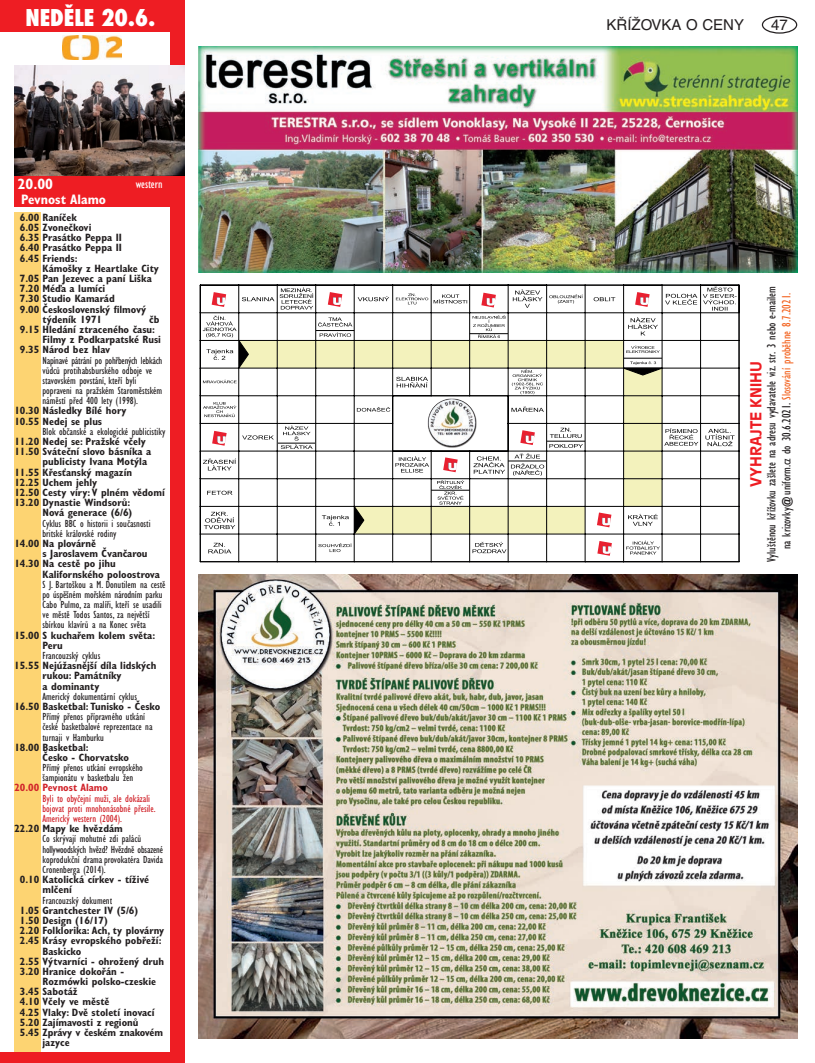
<style>
.page{position:relative;width:815px;height:1063px;background:#fff}
.page>*{position:absolute;margin:0;border:0;box-sizing:border-box;transform-origin:0 0}
.t1{font:800 condensed 22.5px "Futura";color:#fff}
.t2{font:15px "Helvetica CE";color:#231f20}
.t3{font:700 15px "Antique Olive CE";color:#ee1d23}
.t4{font:700 condensed 15px "Gill Sans CE";color:#fff}
.t5{font:700 condensed 13.75px "Gill Sans CE";color:#fff}
.t6{font:condensed 12.5px/15px "Gill Sans CE";color:#231f20;text-align:center}
.t7{font:condensed 12.5px "Gill Sans CE";color:#fff}
.t8{font:700 condensed 10.62px/10.2px "Gill Sans CE";color:#231f20}
.t9{font:condensed 10.62px/10.2px "Gill Sans CE";color:#231f20}
.t10{font:condensed 10.62px/10.2px "Gill Sans CE";color:#d1232a}
.t11{font:700 condensed 10.62px "Gill Sans CE";color:#d1232a}
.s1{color:#f36421}
</style>
<div class="page">
<div style="left:762px;top:16px;width:35px;height:18px;border:1px solid #231f20;border-radius:50%"></div>
<img style="left:199px;top:574px;width:599px;height:464px">
<img style="left:198px;top:46px;width:599px;height:227px">
<div style="left:0;top:0;width:184px;height:32px;background:#ee1d23"></div>
<div style="left:14px;top:175px;width:167px;height:32px;background:#ee1d23"></div>
<img style="left:63px;top:35px;width:58px;height:24px">
<div style="left:170px;top:0;width:14px;height:1063px;background:#ee1d23"></div>
<div style="left:0;top:1052px;width:184px;height:11px;background:#ee1d23"></div>
<div style="left:14px;top:213px;width:27px;height:839px;background:#fdd472"></div>
<img style="left:14px;top:66px;width:170px;height:109px">
<svg style="left:594px;top:297px;width:21px;height:4px"></svg>
<div style="left:585px;top:340px;width:39px;height:28px;background:#f3f2bc"></div>
<hr style="left:585px;top:368px;width:39px;height:1px;background:#000001">
<hr style="left:585px;top:340px;width:39px;height:1px;background:#000001">
<hr style="left:585px;top:478px;width:39px;height:1px;background:#000001">
<hr style="left:585px;top:396px;width:39px;height:1px;background:#000001">
<hr style="left:585px;top:451px;width:39px;height:1px;background:#000001">
<hr style="left:585px;top:423px;width:39px;height:1px;background:#000001">
<hr style="left:585px;top:312px;width:39px;height:1px;background:#000001">
<hr style="left:585px;top:561px;width:39px;height:1px;background:#000001">
<hr style="left:585px;top:534px;width:39px;height:1px;background:#000001">
<hr style="left:585px;top:506px;width:39px;height:1px;background:#000001">
<hr style="left:585px;top:285px;width:39px;height:1px;background:#000001">
<svg style="left:622px;top:285px;width:118px;height:277px"></svg>
<svg style="left:597px;top:541px;width:15px;height:15px"></svg>
<svg style="left:597px;top:513px;width:14px;height:14px"></svg>
<svg style="left:200px;top:285px;width:386px;height:277px"></svg>
<img style="left:426px;top:397px;width:51px;height:52px">
<h1 class="t1" style="left:26px;top:2px;width:131px">NEDĚLE 20.6.</h1>
<h2 class="t4" style="left:18px;top:175px;width:37px">20.00</h2>
<p class="t5" style="left:21px;top:191px;width:86px">Pevnost Alamo</p>
<p class="t7" style="left:136px;top:176px;width:28px">western</p>
<p class="t8" style="left:20px;top:212px;width:104px">6.00 Raníček<br>6.05 Zvonečkovi<br>6.35 Prasátko Peppa II<br>6.40 Prasátko Peppa II<br>6.45 Friends:</p>
<p class="t8" style="left:43px;top:263px;width:118px">Kámošky z Heartlake City</p>
<p class="t8" style="left:20px;top:273px;width:133px">7.05 Pan Jezevec a paní Liška</p>
<p class="t8" style="left:20px;top:284px;width:87px">7.20 Méďa a lumíci</p>
<p class="t8" style="left:20px;top:294px;width:96px">7.30 Studio Kamarád</p>
<p class="t8" style="left:20px;top:304px;width:128px">9.00 Československý filmový</p>
<p class="t8" style="left:43px;top:314px;width:61px">týdeník 1971</p>
<p class="t8" style="left:149px;top:314px;width:12px">čb</p>
<p class="t8" style="left:20px;top:324px;width:137px">9.15 Hledání ztraceného času:</p>
<p class="t8" style="left:43px;top:334px;width:120px">Filmy z Podkarpatské Rusi</p>
<p class="t8" style="left:20px;top:345px;width:92px">9.35 Národ bez hlav</p>
<p class="t9" style="left:43px;top:355px;width:121px">Napínavé pátrání po pohřbených lebkách vůdců protihabsburského odboje ve stavovském povstání, kteří byli popraveni na pražském Staroměstském náměstí před 400 lety (1998).</p>
<p class="t8" style="left:14px;top:406px;width:114px">10.30 Následky Bílé hory<br>10.55 Nedej se plus</p>
<p class="t9" style="left:43px;top:426px;width:124px">Blok občanské a ekologické publicistiky</p>
<p class="t8" style="left:14px;top:436px;width:133px">11.20 Nedej se: Pražské včely</p>
<p class="t8" style="left:14px;top:447px;width:138px">11.50 Sváteční slovo básníka a</p>
<p class="t8" style="left:43px;top:457px;width:106px">publicisty Ivana Motýla</p>
<p class="t8" style="left:14px;top:467px;width:119px">11.55 Křesťanský magazín</p>
<p class="t8" style="left:14px;top:477px;width:85px">12.25 Uchem jehly</p>
<p class="t8" style="left:14px;top:487px;width:152px">12.50 Cesty víry: V plném vědomí</p>
<p class="t8" style="left:14px;top:497px;width:117px">13.20 Dynastie Windsorů:</p>
<p class="t8" style="left:43px;top:508px;width:91px">Nová generace (6/6)</p>
<p class="t9" style="left:43px;top:518px;width:110px">Cyklus BBC o historii i současnosti britské královské rodiny</p>
<p class="t8" style="left:14px;top:538px;width:83px">14.00 Na plovárně</p>
<p class="t8" style="left:43px;top:548px;width:107px">s Jaroslavem Čvančarou</p>
<p class="t8" style="left:14px;top:559px;width:103px">14.30 Na cestě po jihu</p>
<p class="t8" style="left:43px;top:569px;width:119px">Kalifornského poloostrova</p>
<p class="t9" style="left:43px;top:579px;width:125px">S J. Bartoškou a M. Donutilem na cestě po úspěšném mořském národním parku Cabo Pulmo, za malíři, kteří se usadili ve městě Todos Santos, za největší sbírkou klavírů a na Konec světa</p>
<p class="t8" style="left:43px;top:630px;width:114px;text-indent:-28px">15.00 S kuchařem kolem světa:<br>Peru</p>
<p class="t9" style="left:43px;top:650px;width:59px">Francouzský cyklus</p>
<p class="t8" style="left:43px;top:661px;width:115px;text-indent:-28px">15.55 Nejúžasnější díla lidských rukou: Památníky<br>a dominanty</p>
<p class="t9" style="left:43px;top:691px;width:96px">Americký dokumentární cyklus</p>
<p class="t8" style="left:14px;top:701px;width:148px">16.50 Basketbal: Tunisko - Česko</p>
<p class="t9" style="left:43px;top:711px;width:112px">Přímý přenos přípravného utkání české basketbalové reprezentace na turnaji v Hamburku</p>
<p class="t8" style="left:43px;top:742px;width:88px;text-indent:-28px">18.00 Basketbal:<br>Česko - Chorvatsko</p>
<p class="t9" style="left:43px;top:762px;width:102px">Přímý přenos utkání evropského šampionátu v basketbalu žen</p>
<p class="t11" style="left:14px;top:782px;width:95px">20.00 Pevnost Alamo</p>
<p class="t10" style="left:43px;top:793px;width:115px">Byli to obyčejní muži, ale dokázali bojovat proti mnohonásobné přesile.<br>Americký western (2004).</p>
<p class="t8" style="left:14px;top:824px;width:110px">22.20 Mapy ke hvězdám</p>
<p class="t9" style="left:43px;top:834px;width:122px">Co skrývají mohutné zdi paláců hollywoodských hvězd? Hvězdně obsazené koprodukční drama provokatéra Davida Cronenberga (2014).</p>
<p class="t8" style="left:43px;top:875px;width:108px;text-indent:-23px">0.10 Katolická církev - tíživé mlčení</p>
<p class="t9" style="left:43px;top:895px;width:71px">Francouzský dokument</p>
<p class="t8" style="left:20px;top:905px;width:120px">1.05 Grantchester IV (5/6)</p>
<p class="t8" style="left:20px;top:915px;width:89px">1.50 Design (16/17)</p>
<p class="t8" style="left:20px;top:925px;width:146px">2.20 Folklorika: Ach, ty plovárny</p>
<p class="t8" style="left:20px;top:936px;width:143px">2.45 Krásy evropského pobřeží:</p>
<p class="t8" style="left:43px;top:946px;width:40px">Baskicko</p>
<p class="t8" style="left:20px;top:956px;width:146px">2.55 Výtvarníci - ohrožený druh</p>
<p class="t8" style="left:20px;top:966px;width:106px">3.20 Hranice dokořán -</p>
<p class="t8" style="left:43px;top:976px;width:115px">Rozmówki polsko-czeskie</p>
<p class="t8" style="left:20px;top:987px;width:59px">3.45 Sabotáž</p>
<p class="t8" style="left:20px;top:997px;width:91px">4.10 Včely ve městě</p>
<p class="t8" style="left:20px;top:1007px;width:136px">4.25 Vlaky: Dvě století inovací</p>
<p class="t8" style="left:20px;top:1017px;width:120px">5.20 Zajímavosti z regionů</p>
<p class="t8" style="left:20px;top:1027px;width:145px">5.45 Zprávy v českém znakovém</p>
<p class="t8" style="left:43px;top:1038px;width:29px">jazyce</p>
<h2 class="t2" style="left:606px;top:16px;width:139px">KŘÍŽOVKA O CENY</h2>
<h2 class="t2" style="left:771px;top:16px;width:18px">47</h2>
<p class="t6" style="left:764px;top:562px;width:277px;rotate:-90deg">Vyluštěnou křížovku zašlete na adresu vydavatele viz. str. 3 nebo e-mailem na krizovky@uniform.cz do 30.6.2021. <span class="s1">Slosování proběhne 8.7.2021.</span></p>
<h2 class="t3" style="left:747px;top:487px;width:127px;rotate:-90deg">VYHRAJTE KNIHU</h2>
</div>
